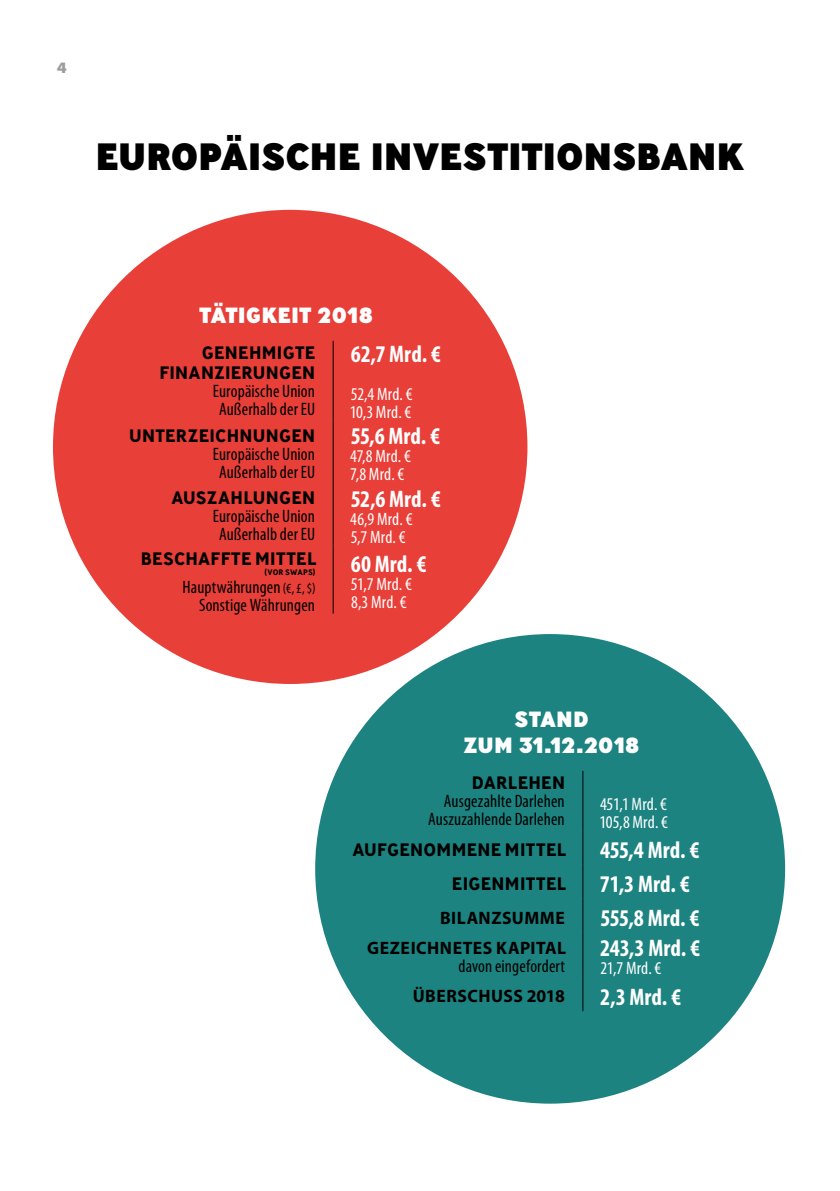
<style>
.page{position:relative;width:840px;height:1191px;background:#fff}
.page>*{position:absolute;margin:0;border:0;box-sizing:border-box;transform-origin:0 0}
.t1{font:800 38px "Ministry";letter-spacing:-.01em;color:#000}
.t2{font:700 condensed 24px "Myriad Pro";color:#fff}
.t3{font:800 22px/26px "Ministry";color:#fff;text-align:center}
.t4{font:condensed 18px/18px "Myriad Pro";letter-spacing:.005em;color:#000;text-align:center}
.t5{font:700 18px/20px "Ministry";letter-spacing:.02em;color:#000;text-align:right}
.t6{font:condensed 18px/18px "Myriad Pro";letter-spacing:.01em;color:#fff}
.t7{font:700 18px "Myriad Pro";letter-spacing:.03em;color:#000}
.t8{font:900 16px "Myriad Pro";color:#9d9d9c;scale:1.09 1}
.t9{font:700 8px "Ministry";letter-spacing:.03em;color:#000}
.s1{font-size:14px}
</style>
<div class="page">
<div style="left:315px;top:634px;width:469px;height:469px;background:#1c8380;border-radius:50%"></div>
<div style="left:53px;top:210px;width:474px;height:474px;background:#e83f38;border-radius:50%"></div>
<hr style="left:332px;top:341px;width:1px;height:79px;background:#000">
<hr style="left:332px;top:420px;width:1px;height:63px;background:#000">
<hr style="left:332px;top:483px;width:1px;height:62px;background:#000">
<hr style="left:332px;top:545px;width:1px;height:68px;background:#000">
<hr style="left:582px;top:771px;width:1px;height:59px;background:#000">
<hr style="left:582px;top:830px;width:1px;height:34px;background:#000">
<hr style="left:582px;top:864px;width:1px;height:34px;background:#000">
<hr style="left:582px;top:898px;width:1px;height:34px;background:#000">
<hr style="left:582px;top:932px;width:1px;height:45px;background:#000">
<hr style="left:582px;top:977px;width:1px;height:34px;background:#000">
<p class="t8" style="left:57px;top:58px;width:11px">4</p>
<h1 class="t1" style="left:95px;top:131px;width:649px">EUROPÄISCHE INVESTITIONSBANK</h1>
<p class="t3" style="left:199px;top:302px;width:176px">TÄTIGKEIT 2018</p>
<p class="t5" style="left:159px;top:343px;width:157px">GENEHMIGTE<br>FINANZIERUNGEN</p>
<p class="t4" style="left:213px;top:383px;width:104px">Europäische Union<br>Außerhalb der EU</p>
<h2 class="t2" style="left:351px;top:340px;width:91px">62,7 Mrd. €</h2>
<p class="t6" style="left:349px;top:385px;width:64px">52,4 Mrd. €<br>10,3 Mrd. €</p>
<p class="t5" style="left:129px;top:425px;width:188px">UNTERZEICHNUNGEN</p>
<p class="t4" style="left:213px;top:445px;width:104px">Europäische Union<br>Außerhalb der EU</p>
<p class="t5" style="left:171px;top:488px;width:145px">AUSZAHLUNGEN</p>
<p class="t4" style="left:213px;top:508px;width:104px">Europäische Union<br>Außerhalb der EU</p>
<p class="t5" style="left:141px;top:548px;width:177px">BESCHAFFTE MITTEL</p>
<p class="t9" style="left:264px;top:567px;width:52px">(VOR SWAPS)</p>
<p class="t4" style="left:182px;top:578px;width:134px;text-align:right">Hauptwährungen <span class="s1">(€, £, $)<br></span>Sonstige Währungen</p>
<h2 class="t2" style="left:350px;top:423px;width:91px">55,6 Mrd. €</h2>
<p class="t6" style="left:350px;top:447px;width:62px">47,8 Mrd. €<br>7,8 Mrd. €</p>
<h2 class="t2" style="left:350px;top:485px;width:91px">52,6 Mrd. €</h2>
<p class="t6" style="left:350px;top:510px;width:64px">46,9 Mrd. €<br>5,7 Mrd. €</p>
<h2 class="t2" style="left:351px;top:551px;width:77px">60 Mrd. €</h2>
<p class="t6" style="left:350px;top:575px;width:63px">51,7 Mrd. €<br>8,3 Mrd. €</p>
<p class="t3" style="left:463px;top:706px;width:178px">STAND<br>ZUM 31.12.2018</p>
<p class="t5" style="left:471px;top:773px;width:94px">DARLEHEN</p>
<p class="t4" style="left:428px;top:793px;width:138px;text-align:right">Ausgezahlte Darlehen<br>Auszuzahlende Darlehen</p>
<p class="t6" style="left:599px;top:795px;width:70px">451,1 Mrd. €<br>105,8 Mrd. €</p>
<p class="t5" style="left:352px;top:839px;width:215px">AUFGENOMMENE MITTEL</p>
<h2 class="t2" style="left:599px;top:836px;width:101px">455,4 Mrd. €</h2>
<p class="t5" style="left:451px;top:873px;width:116px">EIGENMITTEL</p>
<h2 class="t2" style="left:599px;top:870px;width:91px">71,3 Mrd. €</h2>
<p class="t7" style="left:440px;top:907px;width:126px">BILANZSUMME</p>
<h2 class="t2" style="left:600px;top:905px;width:100px">555,8 Mrd. €</h2>
<p class="t7" style="left:367px;top:938px;width:200px">GEZEICHNETES KAPITAL</p>
<p class="t4" style="left:458px;top:957px;width:108px">davon eingefordert</p>
<h2 class="t2" style="left:600px;top:935px;width:101px">243,3 Mrd. €</h2>
<p class="t6" style="left:600px;top:959px;width:63px">21,7 Mrd. €</p>
<p class="t7" style="left:412px;top:986px;width:154px">ÜBERSCHUSS 2018</p>
<h2 class="t2" style="left:600px;top:983px;width:82px">2,3 Mrd. €</h2>
</div>
